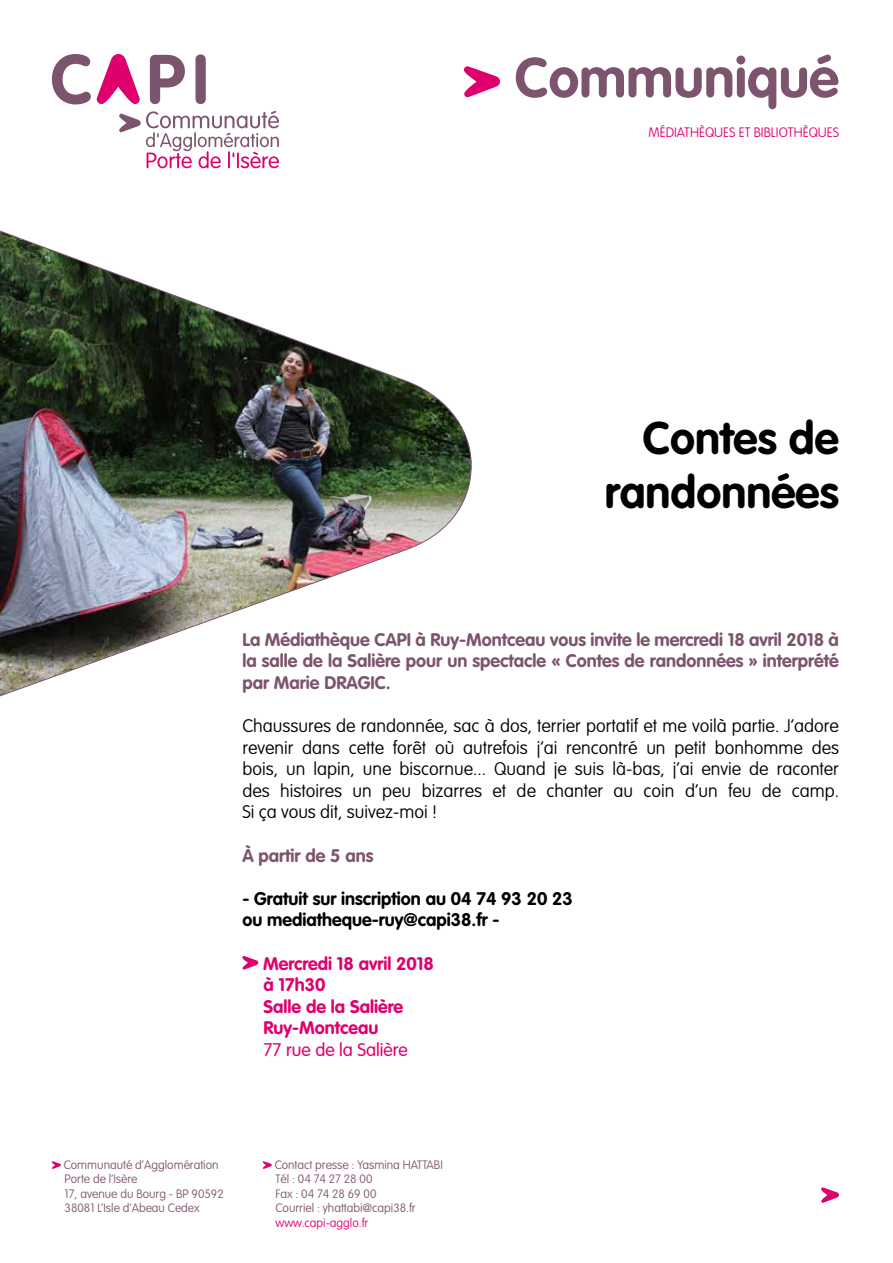
<style>
.page{position:relative;width:893px;height:1263px;background:#fff}
.page>*{position:absolute;margin:0;border:0;box-sizing:border-box;transform-origin:0 0}
.t1{font:700 55.2px "VAG Rounded";color:#7d546e}
.t2{font:700 45px/54px "VAG Rounded";color:#000;text-align:right}
.t3{font:100 18px/21.6px "VAG Rounded";color:#000;text-align:justify}
.t4{font:700 18px/21.6px "VAG Rounded";color:#7d546e;text-align:justify}
.t5{font:700 18px/21.6px "VAG Rounded";color:#000}
.t6{font:700 18px/21.6px "VAG Rounded";color:#e0006d}
.t7{font:300 18px "VAG Rounded";color:#e0006d}
.t8{font:100 13.5px "VAG Rounded";color:#e0006d}
.t9{font:100 12px/14.4px "VAG Rounded";color:#7d546e}
.t10{font:100 12px "VAG Rounded";color:#e0006d}
</style>
<div class="page">
<svg style="left:52px;top:1161px;width:9px;height:8px"></svg>
<svg style="left:263px;top:1161px;width:9px;height:8px"></svg>
<svg style="left:821px;top:1187px;width:18px;height:16px"></svg>
<svg style="left:464px;top:66px;width:36px;height:31px"></svg>
<svg style="left:52px;top:54px;width:39px;height:50px"></svg>
<svg style="left:97px;top:54px;width:43px;height:50px"></svg>
<svg style="left:150px;top:55px;width:35px;height:49px"></svg>
<div style="left:195px;top:54px;width:11px;height:50px;background:#7d546e;border-radius:5px"></div>
<svg style="left:119px;top:111px;width:160px;height:57px"></svg>
<img style="left:0;top:230px;width:472px;height:467px">
<svg style="left:242px;top:956px;width:16px;height:14px"></svg>
<h1 class="t1" style="left:515px;top:45px;width:326px">Communiqué</h1>
<p class="t8" style="left:648px;top:124px;width:192px">MÉDIATHÈQUES ET BIBLIOTHÈQUES</p>
<h2 class="t2" style="left:605px;top:411px;width:236px">Contes de randonnées</h2>
<p class="t4" style="left:242px;top:628px;width:598px">La Médiathèque CAPI à Ruy-Montceau vous invite le mercredi 18 avril 2018 à la salle de la Salière pour un spectacle « Contes de randonnées » interprété par Marie DRAGIC.</p>
<p class="t3" style="left:242px;top:715px;width:598px">Chaussures de randonnée, sac à dos, terrier portatif et me voilà partie. J’adore revenir dans cette forêt où autrefois j’ai rencontré un petit bonhomme des bois, un lapin, une biscornue... Quand je suis là-bas, j’ai envie de raconter des histoires un peu bizarres et de chanter au coin d’un feu de camp.<br>Si ça vous dit, suivez-moi !</p>
<p class="t4" style="left:242px;top:844px;width:132px">À partir de 5 ans</p>
<p class="t5" style="left:242px;top:887px;width:332px">- Gratuit sur inscription au 04 74 93 20 23 ou mediatheque-ruy@capi38.fr -</p>
<p class="t6" style="left:263px;top:952px;width:172px">Mercredi 18 avril 2018 à 17h30<br>Salle de la Salière<br>Ruy-Montceau</p>
<p class="t7" style="left:264px;top:1039px;width:146px">77 rue de la Salière</p>
<p class="t9" style="left:64px;top:1157px;width:162px">Communauté d’Agglomération<br>Porte de l’Isère<br>17, avenue du Bourg - BP 90592<br>38081 L’Isle d’Abeau Cedex</p>
<p class="t9" style="left:275px;top:1157px;width:170px">Contact presse : Yasmina HATTABI<br>Tél : 04 74 27 28 00<br>Fax : 04 74 28 69 00<br>Courriel : yhattabi@capi38.fr</p>
<p class="t10" style="left:276px;top:1215px;width:94px">www.capi-agglo.fr</p>
</div>
